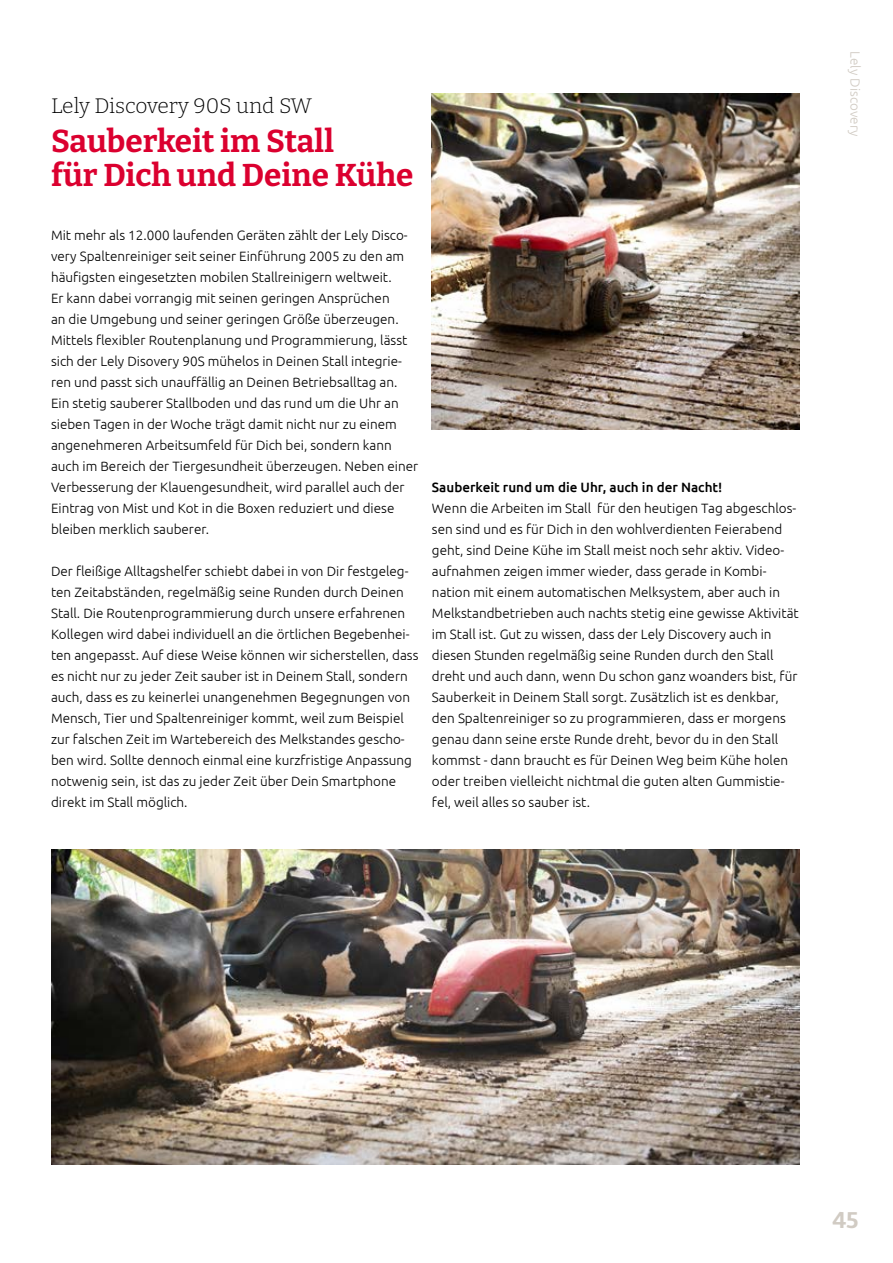
<style>
.page{position:relative;width:893px;height:1263px;background:#fff}
.page>*{position:absolute;margin:0;border:0;box-sizing:border-box;transform-origin:0 0}
.t1{font:700 31.5px/34.5px "Bitter";color:#db002f}
.t2{font:700 22.5px "Bitter";color:#d1cbc3}
.t3{font:300 21px "Bitter";color:#000}
.t4{font:300 13.5px/21px "Ubuntu";color:#000}
.t5{font:500 13.5px "Ubuntu";color:#000}
.t6{font:300 13.5px "Ubuntu";color:#d1cbc3}
</style>
<div class="page">
<img style="left:432px;top:94px;width:367px;height:335px">
<img style="left:51px;top:849px;width:748px;height:315px">
<h3 class="t3" style="left:51px;top:92px;width:262px">Lely Discovery 90S und SW</h3>
<h1 class="t1" style="left:51px;top:121px;width:364px">Sauberkeit im Stall<br>für Dich und Deine Kühe</h1>
<p class="t4" style="left:51px;top:224px;width:369px">Mit mehr als 12.000 laufenden Geräten zählt der Lely Disco&shy;very Spaltenreiniger seit seiner Einführung 2005 zu den am häufigsten eingesetzten mobilen Stallreinigern weltweit.<br>Er kann dabei vorrangig mit seinen geringen Ansprüchen<br>an die Umgebung und seiner geringen Größe überzeugen.<br>Mittels flexibler Routenplanung und Programmierung, lässt sich der Lely Disovery 90S mühelos in Deinen Stall integrie&shy;ren und passt sich unauffällig an Deinen Betriebsalltag an.<br>Ein stetig sauberer Stallboden und das rund um die Uhr an sieben Tagen in der Woche trägt damit nicht nur zu einem angenehmeren Arbeitsumfeld für Dich bei, sondern kann auch im Bereich der Tiergesundheit überzeugen. Neben einer Verbesserung der Klauengesundheit, wird parallel auch der Eintrag von Mist und Kot in die Boxen reduziert und diese bleiben merklich sauberer.</p>
<p class="t4" style="left:51px;top:560px;width:369px">Der fleißige Alltagshelfer schiebt dabei in von Dir festgeleg&shy;ten Zeitabständen, regelmäßig seine Runden durch Deinen Stall. Die Routenprogrammierung durch unsere erfahrenen Kollegen wird dabei individuell an die örtlichen Begebenhei&shy;ten angepasst. Auf diese Weise können wir sicherstellen, dass es nicht nur zu jeder Zeit sauber ist in Deinem Stall, sondern auch, dass es zu keinerlei unangenehmen Begegnungen von Mensch, Tier und Spaltenreiniger kommt, weil zum Beispiel zur falschen Zeit im Wartebereich des Melkstandes gescho&shy;ben wird. Sollte dennoch einmal eine kurzfristige Anpassung notwenig sein, ist das zu jeder Zeit über Dein Smartphone direkt im Stall möglich.</p>
<p class="t5" style="left:432px;top:479px;width:292px">Sauberkeit rund um die Uhr, auch in der Nacht!</p>
<p class="t4" style="left:432px;top:497px;width:368px">Wenn die Arbeiten im Stall für den heutigen Tag abgeschlos&shy;sen sind und es für Dich in den wohlverdienten Feierabend geht, sind Deine Kühe im Stall meist noch sehr aktiv. Video&shy;aufnahmen zeigen immer wieder, dass gerade in Kombi&shy;nation mit einem automatischen Melksystem, aber auch in Melkstandbetrieben auch nachts stetig eine gewisse Aktivität im Stall ist. Gut zu wissen, dass der Lely Discovery auch in diesen Stunden regelmäßig seine Runden durch den Stall dreht und auch dann, wenn Du schon ganz woanders bist, für Sauberkeit in Deinem Stall sorgt. Zusätzlich ist es denkbar, den Spaltenreiniger so zu programmieren, dass er morgens genau dann seine erste Runde dreht, bevor du in den Stall kommst - dann braucht es für Deinen Weg beim Kühe holen oder treiben vielleicht nichtmal die guten alten Gummistie&shy;fel, weil alles so sauber ist.</p>
<p class="t6" style="left:863px;top:51px;width:87px;rotate:90deg">Lely Discovery</p>
<h2 class="t2" style="left:832px;top:1202px;width:28px">45</h2>
</div>
